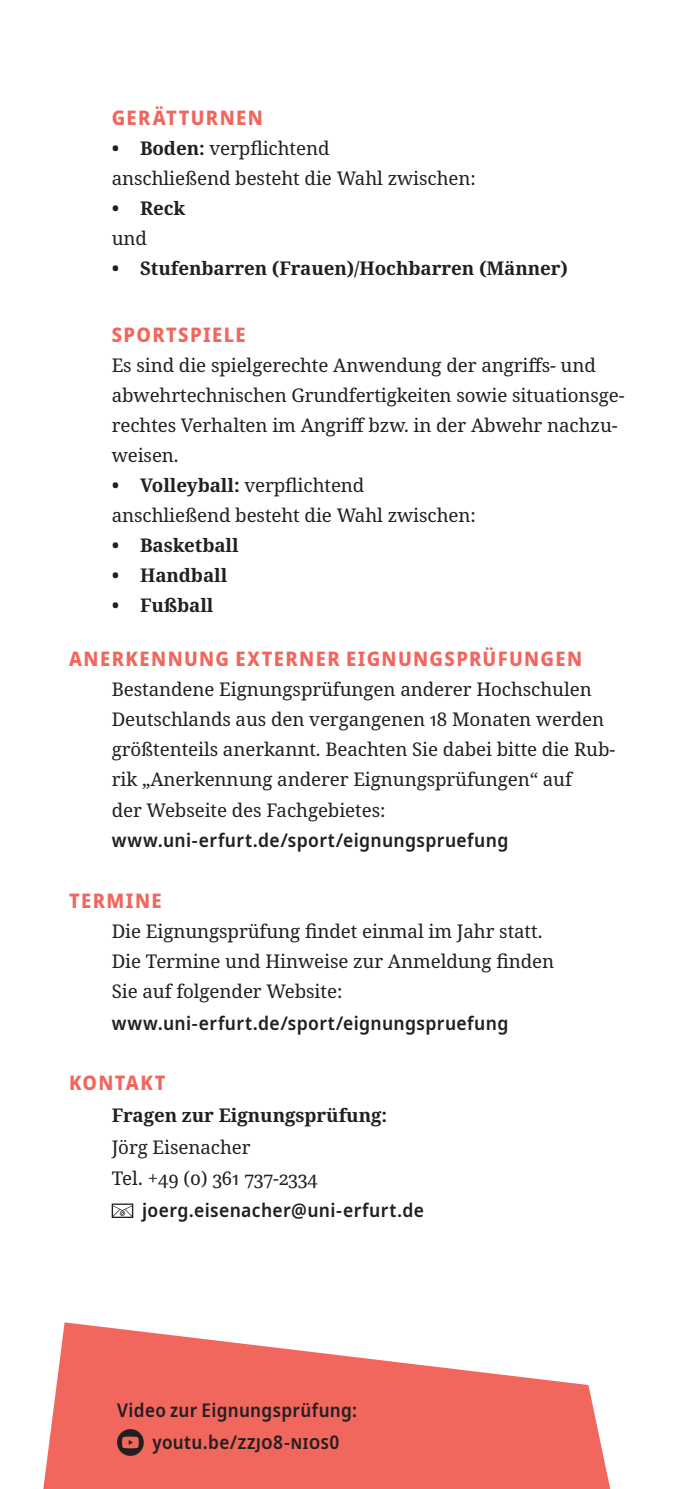
<style>
.page{position:relative;width:695px;height:1489px;background:#fff}
.page>*{position:absolute;margin:0;border:0;box-sizing:border-box;transform-origin:0 0}
.t1{font:800 semi-condensed 20px "Noto Sans";letter-spacing:.065em;color:#f1665d}
.t2{font:18.75px/30px "Noto Serif";letter-spacing:-.005em;color:#231f20}
.t3{font:600 semi-condensed 18.75px/32px "Noto Sans";letter-spacing:.02em;color:#231f20}
.t4{font:700 18.75px "Noto Serif";letter-spacing:-.005em;color:#231f20}
.s1{font-weight:700}
</style>
<div class="page">
<svg style="left:43px;top:1322px;width:567px;height:166px;fill:#f1665d"></svg>
<svg style="left:112px;top:1203px;width:21px;height:14px"></svg>
<svg style="left:117px;top:1428px;width:27px;height:27px"></svg>
<p class="t1" style="left:112px;top:103px;width:153px">GERÄTTURNEN</p>
<p class="t2" style="left:112px;top:134px;width:365px"><span class="s1">• Boden:</span> verpflichtend<br>anschließend besteht die Wahl zwischen:</p>
<p class="t4" style="left:112px;top:195px;width:75px">• Reck</p>
<p class="t2" style="left:112px;top:224px;width:37px">und</p>
<p class="t4" style="left:112px;top:255px;width:458px">• Stufenbarren (Frauen)/Hochbarren (Männer)</p>
<p class="t1" style="left:112px;top:320px;width:135px">SPORTSPIELE</p>
<p class="t2" style="left:112px;top:350px;width:514px">Es sind die spielgerechte Anwendung der angriffs- und abwehrtechnischen Grundfertigkeiten sowie situationsge&shy;rechtes Verhalten im Angriff bzw. in der Abwehr nachzu&shy;weisen.</p>
<p class="t2" style="left:112px;top:470px;width:365px"><span class="s1">• Volleyball:</span> verpflichtend anschließend besteht die Wahl zwischen:</p>
<p class="t4" style="left:112px;top:532px;width:128px">• Basketball</p>
<p class="t4" style="left:112px;top:562px;width:117px">• Handball</p>
<p class="t4" style="left:112px;top:592px;width:103px">• Fußball</p>
<p class="t1" style="left:69px;top:644px;width:514px">ANERKENNUNG EXTERNER EIGNUNGSPRÜFUNGEN</p>
<p class="t2" style="left:112px;top:675px;width:505px">Bestandene Eignungsprüfungen anderer Hochschulen Deutschlands aus den vergangenen 18 Monaten werden größtenteils anerkannt. Beachten Sie dabei bitte die Rub&shy;rik „Anerkennung anderer Eignungsprüfungen“ auf<br>der Webseite des Fachgebietes:</p>
<p class="t3" style="left:112px;top:824px;width:398px">www.uni-erfurt.de/sport/eignungspruefung</p>
<p class="t1" style="left:69px;top:886px;width:94px">TERMINE</p>
<p class="t2" style="left:112px;top:917px;width:444px">Die Eignungsprüfung findet einmal im Jahr statt.<br>Die Termine und Hinweise zur Anmeldung finden<br>Sie auf folgender Website:</p>
<p class="t3" style="left:112px;top:1007px;width:398px">www.uni-erfurt.de/sport/eignungspruefung</p>
<p class="t1" style="left:69px;top:1067px;width:98px">KONTAKT</p>
<p class="t4" style="left:112px;top:1101px;width:277px">Fragen zur Eignungsprüfung:</p>
<p class="t2" style="left:112px;top:1131px;width:207px;line-height:32px">Jörg Eisenacher<br>Tel. +49 (0) 361 737-2334</p>
<p class="t3" style="left:142px;top:1194px;width:283px">joerg.eisenacher@uni-erfurt.de</p>
<p class="t3" style="left:152px;top:1394px;width:206px;text-indent:-35px">Video zur Eignungsprüfung: youtu.be/zzJO8-NIOS0</p>
</div>
